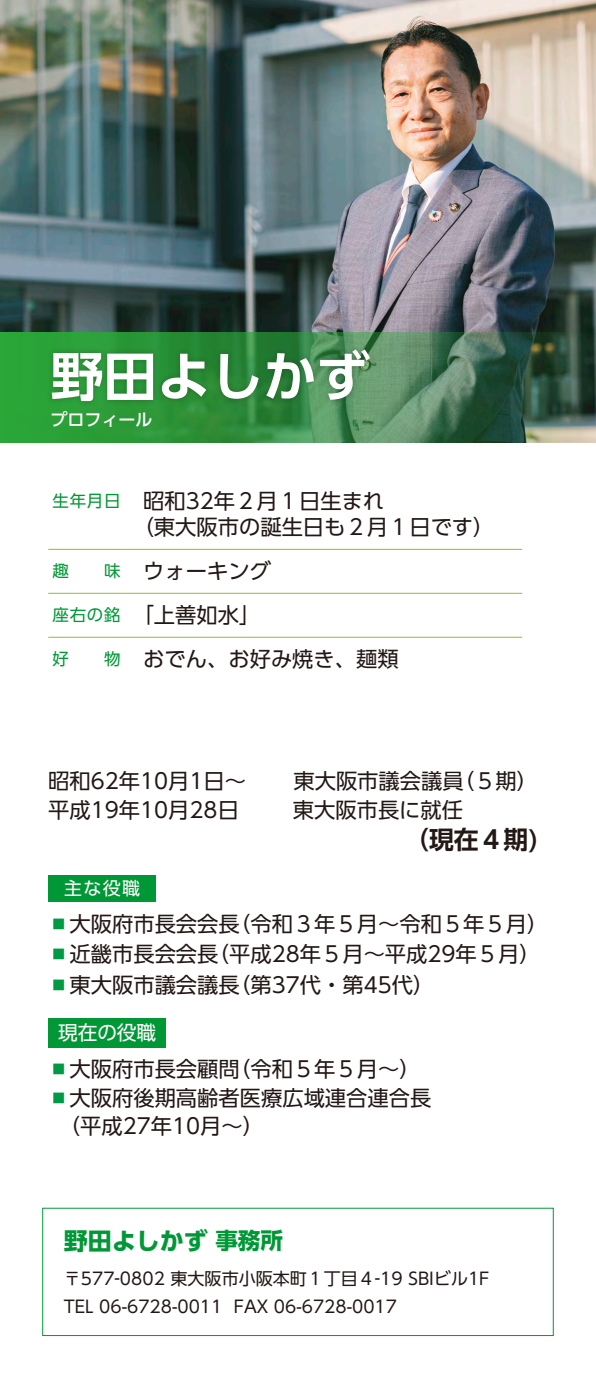
<style>
.page{position:relative;width:596px;height:1378px;background:#fff}
.page>*{position:absolute;margin:0;border:0;box-sizing:border-box;transform-origin:0 0}
.t1{font:700 53.1px "UD Shin Go Pr 6 De";color:#fff}
.t2{font:700 24.8px "UD Shin Go Pr 6 De";color:#221815}
.t3{font:700 24px "UD Shin Go Pr 6";color:#009836}
.t4{font:21.3px/28.3px "UD Shin Go Pr 6";color:#221815}
.t5{font:19.6px "UD Shin Go Pr 6";color:#fff}
.t6{font:17.9px "UD Shin Go Pr 6";color:#fff}
.t7{font:17px/28.4px "UD Shin Go Pr 6";color:#221815}
.t8{font:500 17px "UD Shin Go Pr 6";color:#fff}
.t9{font:16.4px "UD Shin Go Pr 6";color:#009836}
.s1{font-size:16.4px;color:#009836}
.s2{color:#094}
.s3{font-size:22.6px}
</style>
<div class="page">
<img style="left:0;top:0;width:595px;height:332px">
<svg style="left:0;top:332px;width:595px;height:110px;background:#3e804a"></svg>
<hr style="left:48px;top:549px;width:77px;height:1px;background:#8fc31f">
<hr style="left:125px;top:549px;width:397px;height:1px;background:#8fc31f">
<hr style="left:48px;top:593px;width:77px;height:1px;background:#8fc31f">
<hr style="left:125px;top:593px;width:397px;height:1px;background:#8fc31f">
<hr style="left:48px;top:637px;width:77px;height:1px;background:#8fc31f">
<hr style="left:125px;top:637px;width:397px;height:1px;background:#8fc31f">
<div style="left:48px;top:1018px;width:118px;height:29px;background:#009836"></div>
<div style="left:48px;top:874px;width:108px;height:27px;background:#009836"></div>
<div style="left:42px;top:1208px;width:511px;height:128px;border:1px solid #009836"></div>
<div style="left:46px;top:344px;width:329px;height:63px;background:#221815;opacity:.3"></div>
<h1 class="t1" style="left:50px;top:333px;width:320px">野田よしかず</h1>
<p class="t8" style="left:50px;top:405px;width:104px">プロフィール</p>
<p class="t4" style="left:133px;top:487px;width:363px;line-height:26.2px;text-indent:-80px"><span class="s1">生年月日</span> 昭和32年２月１日生まれ<br>（東大阪市の誕生日も２月１日です）</p>
<p class="t9" style="left:52px;top:558px;width:18px">趣</p>
<p class="t4" style="left:52px;top:549px;width:220px;line-height:43.9px;text-indent:52px"><span class="s1">味</span> ウォーキング<span class="s1">座右の銘</span> 「上善如水」</p>
<p class="t9" style="left:52px;top:645px;width:18px">好</p>
<p class="t4" style="left:104px;top:644px;width:296px"><span class="s1">物</span> おでん、お好み焼き、麺類</p>
<p class="t4" style="left:48px;top:766px;width:491px">昭和62年10月1日〜　　東大阪市議会議員（５期）平成19年10月28日 　 東大阪市長に就任</p>
<p class="t2" style="left:404px;top:819px;width:135px">（現在４期)</p>
<p class="t6" style="left:64px;top:873px;width:77px">主な役職</p>
<p class="t4" style="left:48px;top:908px;width:501px"><span class="s2">▪</span>大阪府市長会会長（令和３年５月〜令和５年５月）</p>
<p class="t4" style="left:48px;top:939px;width:493px"><span class="s2">▪</span>近畿市長会会長（平成28年５月〜平成29年５月）</p>
<p class="t4" style="left:48px;top:969px;width:387px"><span class="s2">▪</span>東大阪市議会議長（第37代・第45代）</p>
<p class="t5" style="left:58px;top:1016px;width:100px">現在の役職</p>
<p class="t4" style="left:48px;top:1054px;width:374px"><span class="s2">▪</span>大阪府市長会顧問（令和５年５月〜）</p>
<p class="t4" style="left:59px;top:1083px;width:374px;text-indent:-11px"><span class="s2">▪</span>大阪府後期高齢者医療広域連合連合長（平成27年10月〜）</p>
<p class="t3" style="left:64px;top:1221px;width:221px">野田よしかず <span class="s3">事務所</span></p>
<p class="t7" style="left:64px;top:1263px;width:427px">〒577-0802 東大阪市小阪本町１丁目４-19 SBIビル1F<br>TEL 06-6728-0011 FAX 06-6728-0017</p>
</div>
